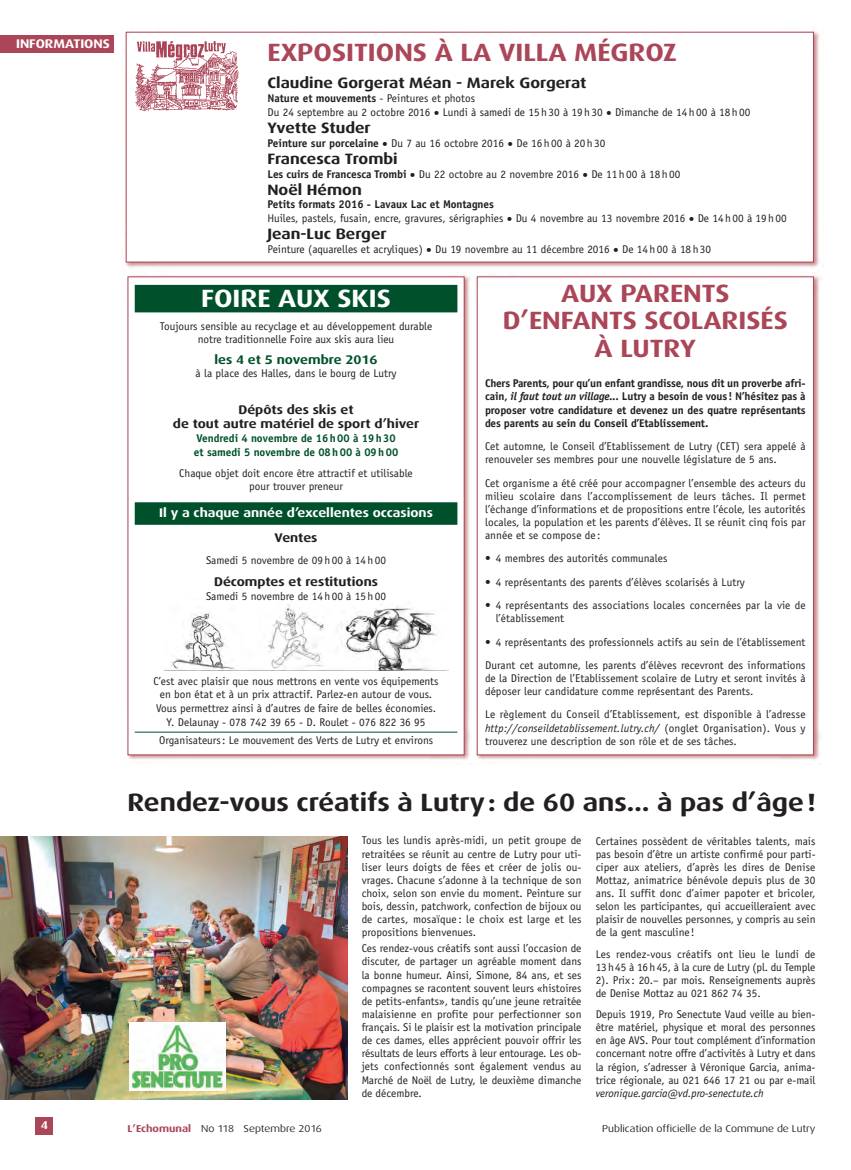
<style>
.page{position:relative;width:851px;height:1170px;background:#fff}
.page>*{position:absolute;margin:0;border:0;box-sizing:border-box;transform-origin:0 0}
.t1{font:700 25px/27.5px "Dax Wide";color:#ab4658;text-align:center}
.t2{font:700 25px "Dax Wide";color:#231f20}
.t3{font:700 25px "Dax Wide";color:#fff}
.t4{font:700 15px "Dax Wide";color:#231f20}
.t5{font:700 12.5px/14.4px "Dax Wide";color:#231f20;text-align:center}
.t6{font:700 12.5px "Dax Wide";color:#fff}
.t7{font:700 12.5px "Dax Wide";color:#00512b}
.t8{font:11.25px/13.1px "Officina Sans";color:#231f20;text-align:justify}
.t9{font:700 11.25px/13.1px "Officina Sans";letter-spacing:-.01em;color:#231f20;text-align:justify}
.t10{font:700 11.25px/13.1px "Officina Sans";color:#00512b}
.t11{font:italic 11.25px "Officina Sans";color:#231f20}
.t12{font:700 11.25px "Dax Wide";color:#fff}
.t13{font:10px "Dax Wide";color:#231f20}
.s1{font-weight:700}
.s2{font-style:italic}
.s3{font-weight:700;color:#ab4658}
</style>
<div class="page">
<div style="left:35px;top:1116px;width:18px;height:18px;background:#ab4658"></div>
<div style="left:0;top:35px;width:113px;height:18px;background:#ab4658"></div>
<img style="left:0;top:836px;width:347px;height:262px">
<img style="left:129px;top:1022px;width:96px;height:68px">
<img style="left:127px;top:275px;width:693px;height:485px">
<div style="left:477px;top:277px;width:336px;height:477px;background:#fff"></div>
<div style="left:477px;top:276px;width:336px;height:479px;border:1px solid #ab4658"></div>
<img style="left:472px;top:275px;width:1px;height:485px">
<div style="left:128px;top:277px;width:336px;height:477px;background:#fff"></div>
<img style="left:171px;top:604px;width:278px;height:66px">
<div style="left:135px;top:285px;width:322px;height:27px;background:#00512b"></div>
<div style="left:135px;top:502px;width:322px;height:22px;background:#00512b"></div>
<hr style="left:135px;top:731px;width:322px;height:1px;background:#00512b">
<img style="left:125px;top:31px;width:695px;height:237px">
<div style="left:126px;top:33px;width:687px;height:229px;background:#fff"></div>
<div style="left:126px;top:32px;width:687px;height:230px;border:1px solid #ab4658"></div>
<img style="left:135px;top:41px;width:104px;height:71px">
<p class="t6" style="left:16px;top:37px;width:95px">INFORMATIONS</p>
<h1 class="t1" style="left:267px;top:38px;width:411px">EXPOSITIONS À LA VILLA MÉGROZ</h1>
<h2 class="t4" style="left:267px;top:74px;width:320px">Claudine Gorgerat Méan - Marek Gorgerat</h2>
<p class="t8" style="left:267px;top:92px;width:484px;line-height:13.8px"><span class="s1">Nature et mouvements</span> - Peintures et photos<br>Du 24 septembre au 2 octobre 2016 • Lundi à samedi de 15h30 à 19h30 • Dimanche de 14h00 à 18h00</p>
<h2 class="t4" style="left:267px;top:119px;width:105px">Yvette Studer</h2>
<p class="t8" style="left:267px;top:137px;width:339px"><span class="s1">Peinture sur porcelaine</span> • Du 7 au 16 octobre 2016 • De 16h00 à 20h30</p>
<h2 class="t4" style="left:267px;top:150px;width:132px">Francesca Trombi</h2>
<p class="t8" style="left:267px;top:168px;width:414px"><span class="s1">Les cuirs de Francesca Trombi</span> • Du 22 octobre au 2 novembre 2016 • De 11h00 à 18h00</p>
<h2 class="t4" style="left:267px;top:181px;width:96px">Noël Hémon</h2>
<p class="t9" style="left:267px;top:199px;width:228px">Petits formats 2016 - Lavaux Lac et Montagnes</p>
<p class="t8" style="left:267px;top:213px;width:520px">Huiles, pastels, fusain, encre, gravures, sérigraphies • Du 4 novembre au 13 novembre 2016 • De 14h00 à 19h00</p>
<h2 class="t4" style="left:267px;top:225px;width:121px">Jean-Luc Berger</h2>
<p class="t8" style="left:267px;top:243px;width:445px">Peinture (aquarelles et acryliques) • Du 19 novembre au 11 décembre 2016 • De 14h00 à 18h30</p>
<h1 class="t3" style="left:201px;top:283px;width:191px">FOIRE AUX SKIS</h1>
<p class="t8" style="left:160px;top:320px;width:274px;text-align:center">Toujours sensible au recyclage et au développement durable notre traditionnelle Foire aux skis aura lieu</p>
<p class="t7" style="left:214px;top:352px;width:165px">les 4 et 5 novembre 2016</p>
<p class="t8" style="left:195px;top:368px;width:202px">à la place des Halles, dans le bourg de Lutry</p>
<p class="t5" style="left:173px;top:402px;width:248px">Dépôts des skis et<br>de tout autre matériel de sport d’hiver</p>
<p class="t10" style="left:194px;top:433px;width:206px">Vendredi 4 novembre de 16h00 à 19h30 et samedi 5 novembre de 08h00 à 09h00</p>
<p class="t8" style="left:179px;top:467px;width:235px;text-align:center">Chaque objet doit encore être attractif et utilisable pour trouver preneur</p>
<p class="t6" style="left:159px;top:505px;width:275px">Il y a chaque année d’excellentes occasions</p>
<p class="t5" style="left:274px;top:531px;width:44px">Ventes</p>
<p class="t8" style="left:206px;top:554px;width:181px">Samedi 5 novembre de 09h00 à 14h00</p>
<p class="t5" style="left:214px;top:574px;width:165px">Décomptes et restitutions</p>
<p class="t8" style="left:206px;top:590px;width:181px">Samedi 5 novembre de 14h00 à 15h00</p>
<p class="t8" style="left:153px;top:675px;width:286px;line-height:13.8px;text-align:center">C’est avec plaisir que nous mettrons en vente vos équipements en bon état et à un prix attractif. Parlez-en autour de vous.<br>Vous permettrez ainsi à d’autres de faire de belles économies.<br>Y. Delaunay - 078 742 39 65 - D. Roulet - 076 822 36 95</p>
<p class="t8" style="left:159px;top:734px;width:275px">Organisateurs: Le mouvement des Verts de Lutry et environs</p>
<h1 class="t1" style="left:502px;top:279px;width:286px">AUX PARENTS<br>D’ENFANTS SCOLARISÉS<br>À LUTRY</h1>
<p class="t9" style="left:485px;top:378px;width:322px">Chers Parents, pour qu’un enfant grandisse, nous dit un proverbe afri&shy;cain, <span class="s2">il faut tout un village...</span> Lutry a besoin de vous! N’hésitez pas à proposer votre candidature et devenez un des quatre représentants des parents au sein du Conseil d’Etablissement.</p>
<p class="t8" style="left:485px;top:440px;width:322px">Cet automne, le Conseil d’Etablissement de Lutry (CET) sera appelé à renouveler ses membres pour une nouvelle législature de 5 ans.</p>
<p class="t8" style="left:485px;top:477px;width:322px">Cet organisme a été créé pour accompagner l’ensemble des acteurs du milieu scolaire dans l’accomplissement de leurs tâches. Il permet l’échange d’informations et de propositions entre l’école, les autorités locales, la population et les parents d’élèves. Il se réunit cinq fois par année et se compose de:</p>
<p class="t8" style="left:485px;top:553px;width:184px">• 4 membres des autorités communales</p>
<p class="t8" style="left:485px;top:576px;width:261px">• 4 représentants des parents d’élèves scolarisés à Lutry</p>
<p class="t8" style="left:495px;top:599px;width:311px;text-indent:-11px">• 4 représentants des associations locales concernées par la vie de l’établissement</p>
<p class="t8" style="left:485px;top:631px;width:322px;line-height:23.2px">• 4 représentants des professionnels actifs au sein de l’établissement<br>Durant cet automne, les parents d’élèves recevront des informations</p>
<p class="t8" style="left:485px;top:672px;width:322px">de la Direction de l’Etablissement scolaire de Lutry et seront invités à déposer leur candidature comme représentant des Parents.</p>
<p class="t8" style="left:485px;top:709px;width:322px">Le règlement du Conseil d’Etablissement, est disponible à l’adresse <span class="s2">http://conseildetablissement.lutry.ch/</span> (onglet Organisation). Vous y trouverez une description de son rôle et de ses tâches.</p>
<h1 class="t2" style="left:128px;top:788px;width:689px">Rendez-vous créatifs à Lutry: de 60 ans… à pas d’âge!</h1>
<p class="t8" style="left:361px;top:834px;width:221px">Tous les lundis après-midi, un petit groupe de retraitées se réunit au centre de Lutry pour uti&shy;liser leurs doigts de fées et créer de jolis ou&shy;vrages. Chacune s’adonne à la technique de son choix, selon son envie du moment. Peinture sur bois, dessin, patchwork, confection de bijoux ou de cartes, mosaïque: le choix est large et les propositions bienvenues.</p>
<p class="t8" style="left:361px;top:942px;width:221px">Ces rendez-vous créatifs sont aussi l’occasion de discuter, de partager un agréable moment dans la bonne humeur. Ainsi, Simone, 84 ans, et ses compagnes se racontent souvent leurs «histoires de petits-enfants», tandis qu’une jeune retraitée malaisienne en profite pour perfectionner son français. Si le plaisir est la motivation principale de ces dames, elles apprécient pouvoir offrir les résultats de leurs efforts à leur entourage. Les ob&shy;jets confectionnés sont également vendus au Marché de Noël de Lutry, le deuxième dimanche de décembre.</p>
<p class="t8" style="left:595px;top:835px;width:221px">Certaines possèdent de véritables talents, mais pas besoin d’être un artiste confirmé pour parti&shy;ciper aux ateliers, d’après les dires de Denise Mottaz, animatrice bénévole depuis plus de 30 ans. Il suffit donc d’aimer papoter et bricoler, selon les participantes, qui accueilleraient avec plaisir de nouvelles personnes, y compris au sein de la gent masculine!</p>
<p class="t8" style="left:595px;top:947px;width:221px">Les rendez-vous créatifs ont lieu le lundi de 13h45 à 16h45, à la cure de Lutry (pl. du Temple 2). Prix: 20.– par mois. Renseignements auprès de Denise Mottaz au 021 862 74 35.</p>
<p class="t8" style="left:595px;top:1008px;width:221px">Depuis 1919, Pro Senectute Vaud veille au bien&shy;être matériel, physique et moral des personnes en âge AVS. Pour tout complément d’information concernant notre offre d’activités à Lutry et dans la région, s’adresser à Véronique Garcia, anima&shy;trice régionale, au 021 646 17 21 ou par e-mail</p>
<p class="t11" style="left:595px;top:1088px;width:169px">veronique.garcia@vd.pro-senectute.ch</p>
<p class="t12" style="left:41px;top:1118px;width:9px">4</p>
<p class="t13" style="left:128px;top:1122px;width:196px"><span class="s3">L’Echomunal</span> No 118 Septembre 2016</p>
<p class="t13" style="left:602px;top:1122px;width:215px">Publication officielle de la Commune de Lutry</p>
</div>
